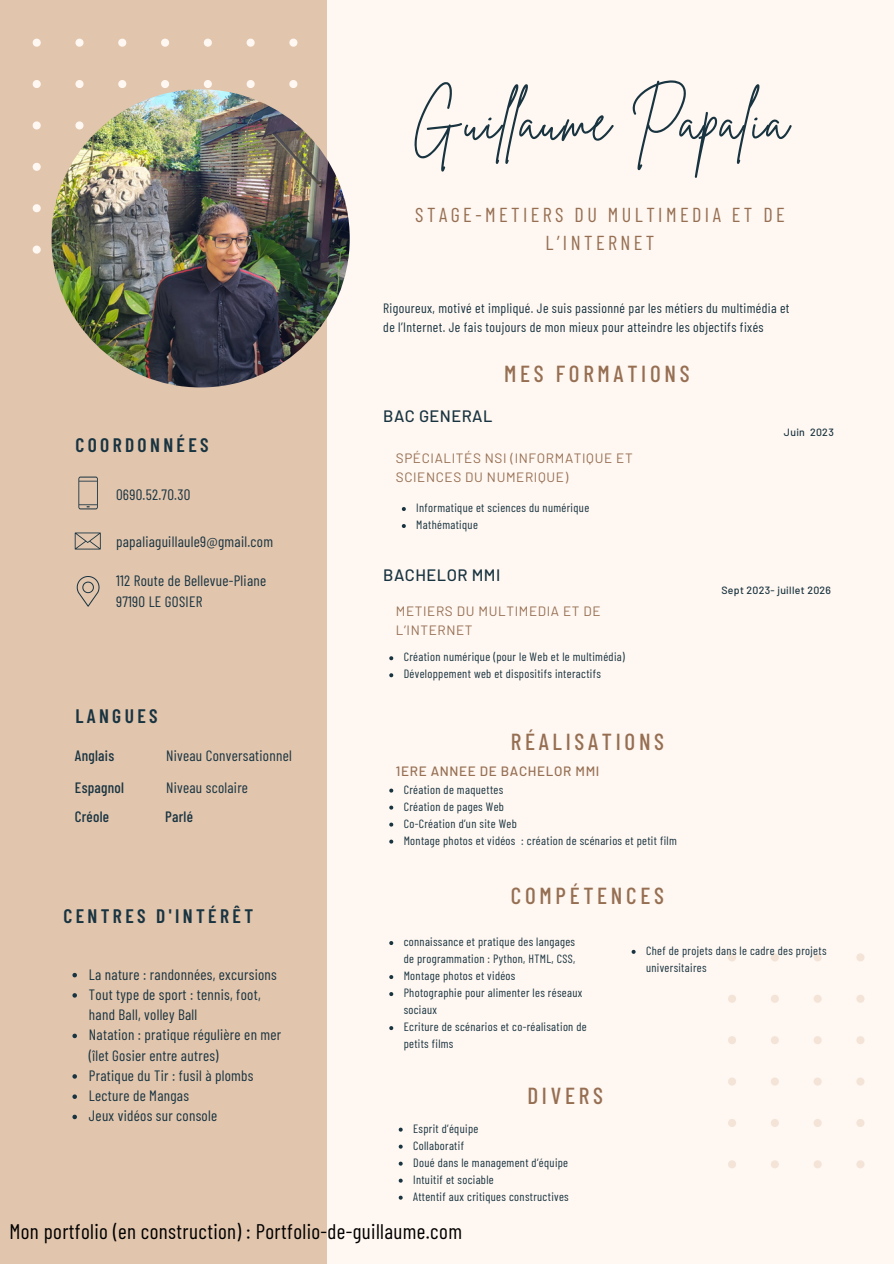
<style>
.page{position:relative;width:894px;height:1264px;background:#fff}
.page>*{position:absolute;margin:0;border:0;box-sizing:border-box;transform-origin:0 0}
.t1{font:56.25px "Brittany Signature";letter-spacing:.02em;color:#193441}
.t2{font:500 23.1px "Barlow Condensed";letter-spacing:.16em;color:#966f53}
.t3{font:21.15px "Barlow Condensed";letter-spacing:.02em;color:#000}
.t4{font:20.1px/28.2px "Barlow Condensed";letter-spacing:.17em;color:#966f53;text-align:center}
.t5{font:600 19.5px "Barlow Condensed";letter-spacing:.17em;color:#193441}
.t6{font:500 16.5px "Barlow";letter-spacing:.03em;color:#193441}
.t7{font:15px/20.2px "Barlow Condensed";letter-spacing:.02em;color:#193441}
.t8{font:500 15px "Barlow Condensed";letter-spacing:.02em;color:#193441}
.t9{font:13.5px/19.2px "Barlow Condensed";letter-spacing:.03em;color:#193441}
.t10{font:13.5px/19.2px "Barlow";letter-spacing:.045em;color:#966f53}
.t11{font:500 13.5px "Barlow";letter-spacing:.045em;color:#966f53}
.t12{font:12px/17px "Barlow Condensed";letter-spacing:.03em;color:#193441}
.t13{font:500 10.5px "Barlow";letter-spacing:.03em;color:#193441}
</style>
<div class="page">
<div style="left:0;top:0;width:893px;height:1263px;background:#fff7f1"></div>
<div style="left:0;top:0;width:326px;height:1263px;background:#e1c5ad"></div>
<svg style="left:32px;top:39px;width:265px;height:215px"></svg>
<svg style="left:728px;top:953px;width:137px;height:215px"></svg>
<img style="left:51px;top:89px;width:298px;height:298px;border-radius:50%">
<svg style="left:77px;top:576px;width:22px;height:30px"></svg>
<svg style="left:75px;top:532px;width:26px;height:17px"></svg>
<svg style="left:78px;top:476px;width:19px;height:33px"></svg>
<svg style="left:389px;top:788px;width:4px;height:4px"></svg>
<svg style="left:389px;top:805px;width:4px;height:4px"></svg>
<svg style="left:389px;top:822px;width:4px;height:4px"></svg>
<svg style="left:389px;top:839px;width:4px;height:4px"></svg>
<svg style="left:389px;top:941px;width:4px;height:4px"></svg>
<svg style="left:389px;top:975px;width:4px;height:4px"></svg>
<svg style="left:389px;top:992px;width:4px;height:4px"></svg>
<svg style="left:389px;top:1026px;width:4px;height:4px"></svg>
<svg style="left:631px;top:949px;width:4px;height:4px"></svg>
<svg style="left:401px;top:507px;width:4px;height:4px"></svg>
<svg style="left:401px;top:524px;width:4px;height:4px"></svg>
<svg style="left:389px;top:656px;width:4px;height:4px"></svg>
<svg style="left:389px;top:673px;width:4px;height:4px"></svg>
<svg style="left:72px;top:972px;width:5px;height:5px"></svg>
<svg style="left:72px;top:993px;width:5px;height:4px"></svg>
<svg style="left:72px;top:1033px;width:5px;height:5px"></svg>
<svg style="left:72px;top:1074px;width:5px;height:4px"></svg>
<svg style="left:72px;top:1094px;width:5px;height:4px"></svg>
<svg style="left:72px;top:1114px;width:5px;height:5px"></svg>
<svg style="left:398px;top:1127px;width:4px;height:4px"></svg>
<svg style="left:398px;top:1144px;width:4px;height:4px"></svg>
<svg style="left:398px;top:1161px;width:4px;height:4px"></svg>
<svg style="left:398px;top:1178px;width:4px;height:4px"></svg>
<svg style="left:398px;top:1195px;width:4px;height:4px"></svg>
<h4 class="t1" style="left:411px;top:84px;width:378px">Guil aume Papalia</h4>
<p class="t4" style="left:415px;top:200px;width:371px">STAGE-METIERS DU MULTIMEDIA ET DE<br>L’INTERNET</p>
<p class="t9" style="left:383px;top:298px;width:407px">Rigoureux, motivé et impliqué. Je suis passionné par les métiers du multimédia et de l’Internet. Je fais toujours de mon mieux pour atteindre les objectifs fixés</p>
<p class="t5" style="left:75px;top:432px;width:135px">COORDONNÉES</p>
<p class="t7" style="left:116px;top:484px;width:76px">0690.52.70.30</p>
<p class="t7" style="left:116px;top:530px;width:158px">papaliaguillaule9@gmail.com</p>
<p class="t7" style="left:116px;top:570px;width:152px">112 Route de Bellevue-Pliane</p>
<p class="t7" style="left:116px;top:590px;width:88px">97190 LE GOSIER</p>
<p class="t5" style="left:75px;top:703px;width:84px">LANGUES</p>
<p class="t8" style="left:75px;top:746px;width:41px">Anglais</p>
<p class="t8" style="left:75px;top:778px;width:51px">Espagnol</p>
<p class="t7" style="left:166px;top:744px;width:127px">Niveau Conversationnel</p>
<h2 class="t7" style="left:166px;top:776px;width:83px">Niveau scolaire</h2>
<h2 class="t8" style="left:75px;top:807px;width:36px">Créole</h2>
<h2 class="t8" style="left:165px;top:807px;width:29px">Parlé</h2>
<h2 class="t5" style="left:63px;top:903px;width:191px">CENTRES D'INTÉRÊT</h2>
<h6 class="t7" style="left:89px;top:963px;width:189px">La nature : randonnées, excursions</h6>
<p class="t7" style="left:89px;top:983px;width:173px">Tout type de sport : tennis, foot, hand Ball, volley Ball</p>
<p class="t7" style="left:89px;top:1024px;width:194px">Natation : pratique régulière en mer (îlet Gosier entre autres)</p>
<p class="t7" style="left:89px;top:1064px;width:166px">Pratique du Tir : fusil à plombs</p>
<p class="t7" style="left:89px;top:1085px;width:102px">Lecture de Mangas</p>
<h6 class="t7" style="left:89px;top:1105px;width:130px">Jeux vidéos sur console</h6>
<p class="t6" style="left:383px;top:406px;width:111px">BAC GENERAL</p>
<h4 class="t2" style="left:504px;top:359px;width:187px">MES FORMATIONS</h4>
<h5 class="t10" style="left:395px;top:448px;width:238px">SPÉCIALITÉS NSI (INFORMATIQUE ET<br>SCIENCES DU NUMERIQUE)</h5>
<p class="t12" style="left:416px;top:498px;width:174px">Informatique et sciences du numérique</p>
<p class="t12" style="left:416px;top:515px;width:63px">Mathématique</p>
<p class="t6" style="left:383px;top:565px;width:118px">BACHELOR MMI</p>
<p class="t10" style="left:395px;top:600px;width:206px">METIERS DU MULTIMEDIA ET DE<br>L’INTERNET</p>
<p class="t12" style="left:403px;top:648px;width:222px">Création numérique (pour le Web et le multimédia)</p>
<p class="t12" style="left:403px;top:665px;width:199px">Développement web et dispositifs interactifs</p>
<p class="t2" style="left:510px;top:726px;width:155px">RÉALISATIONS</p>
<h2 class="t11" style="left:395px;top:762px;width:205px">1ERE ANNEE DE BACHELOR MMI</h2>
<p class="t12" style="left:403px;top:780px;width:101px">Création de maquettes</p>
<p class="t12" style="left:403px;top:797px;width:102px">Création de pages Web</p>
<p class="t12" style="left:403px;top:814px;width:115px">Co-Création d’un site Web</p>
<p class="t12" style="left:403px;top:831px;width:274px">Montage photos et vidéos : création de scénarios et petit film</p>
<p class="t2" style="left:510px;top:881px;width:155px">COMPÉTENCES</p>
<p class="t13" style="left:783px;top:426px;width:51px">Juin 2023</p>
<h1 class="t13" style="left:721px;top:583px;width:111px">Sept 2023- juillet 2026</h1>
<p class="t12" style="left:403px;top:932px;width:173px">connaissance et pratique des langages de programmation : Python, HTML, CSS,</p>
<p class="t12" style="left:403px;top:966px;width:113px">Montage photos et vidéos</p>
<p class="t12" style="left:403px;top:983px;width:180px">Photographie pour alimenter les réseaux sociaux</p>
<p class="t12" style="left:403px;top:1017px;width:184px">Ecriture de scénarios et co-réalisation de petits films</p>
<h4 class="t2" style="left:527px;top:1081px;width:77px">DIVERS</h4>
<p class="t12" style="left:413px;top:1119px;width:67px">Esprit d’équipe</p>
<p class="t12" style="left:413px;top:1136px;width:52px">Collaboratif</p>
<p class="t12" style="left:413px;top:1153px;width:156px">Doué dans le management d’équipe</p>
<p class="t12" style="left:413px;top:1170px;width:82px">Intuitif et sociable</p>
<p class="t12" style="left:413px;top:1187px;width:157px">Attentif aux critiques constructives</p>
<p class="t12" style="left:645px;top:941px;width:182px">Chef de projets dans le cadre des projets universitaires</p>
<p class="t3" style="left:9px;top:1217px;width:454px">Mon portfolio (en construction) : Portfolio-de-guillaume.com</p>
</div>
